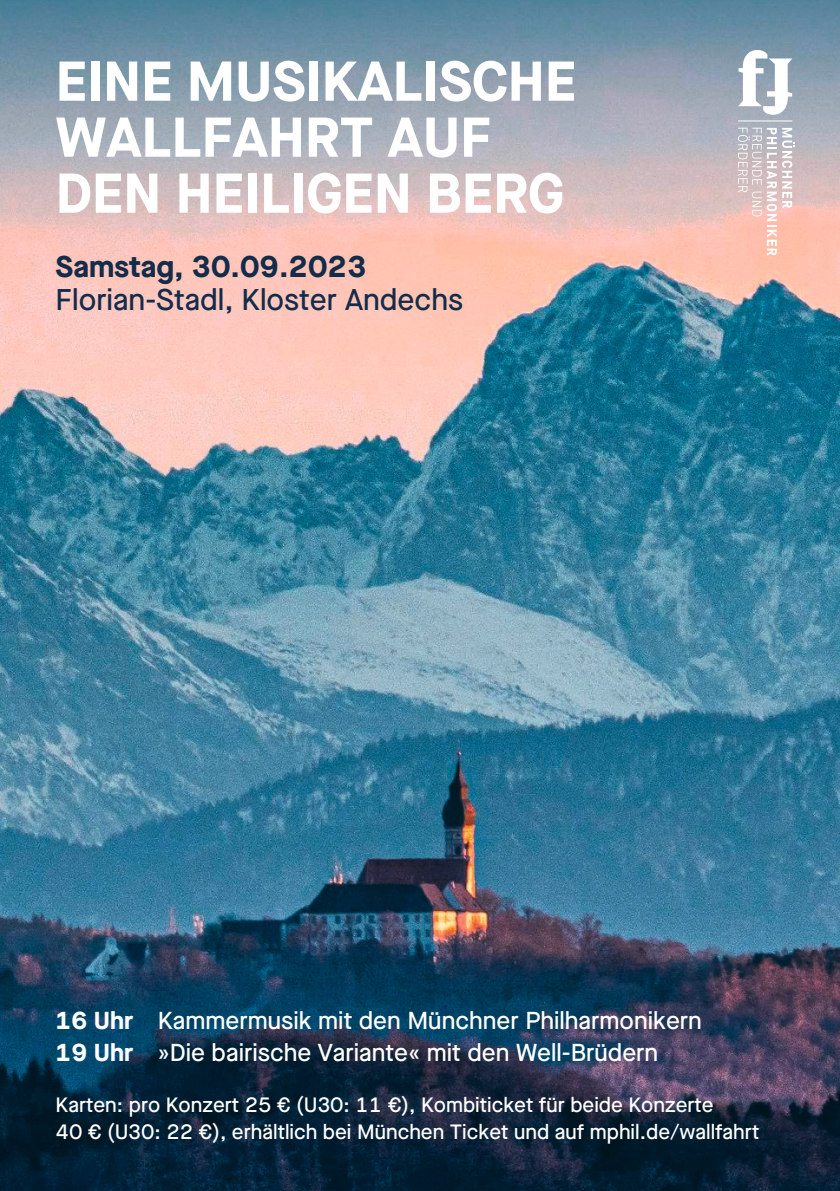
<style>
.page{position:relative;width:840px;height:1191px;background:#fff}
.page>*{position:absolute;margin:0;border:0;box-sizing:border-box;transform-origin:0 0}
.t1{font:700 56px/56px "Maison Neue";color:#fff}
.t2{font:500 30px "Maison Neue";color:#122c4a}
.t3{font:700 30px "Maison Neue";color:#122c4a}
.t4{font:500 24.4px/31.8px "Maison Neue";color:#fff}
.t5{font:500 20.8px/27px "Maison Neue";color:#fff}
.s1{font-weight:700}
</style>
<div class="page">
<img style="left:0;top:0;width:839px;height:1191px">
<svg style="left:737px;top:128px;width:57px;height:128px;background:#e4c7c3"></svg>
<svg style="left:737px;top:50px;width:54px;height:65px"></svg>
<hr style="left:737px;top:121px;width:55px;height:1px;background:#fff">
<h1 class="t1" style="left:56px;top:51px;width:522px">EINE MUSIKALISCHE<br>WALLFAHRT AUF<br>DEN HEILIGEN BERG</h1>
<h2 class="t3" style="left:56px;top:245px;width:312px">Samstag, 30.09.2023</h2>
<h2 class="t2" style="left:56px;top:279px;width:409px">Florian-Stadl, Kloster Andechs</h2>
<p class="t4" style="left:56px;top:1004px;width:647px"><span class="s1">16 Uhr</span> Kammermusik mit den Münchner Philharmonikern<br><span class="s1">19 Uhr</span> »Die bairische Variante« mit den Well-Brüdern</p>
<p class="t5" style="left:56px;top:1090px;width:704px">Karten: pro Konzert 25 € (U30: 11 €), Kombiticket für beide Konzerte<br>40 € (U30: 22 €), erhältlich bei München Ticket und auf mphil.de/wallfahrt</p>
</div>
